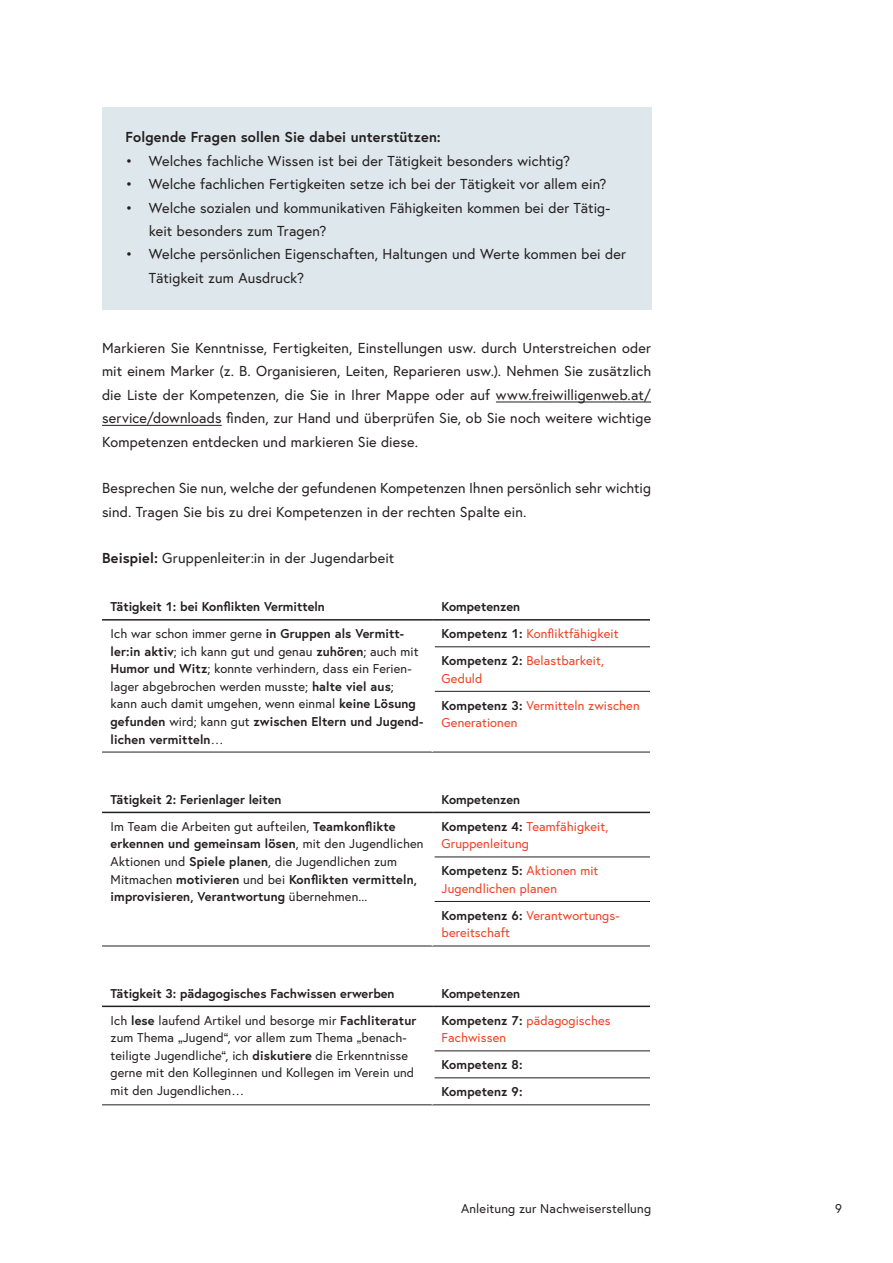
<style>
.page{position:relative;width:893px;height:1263px;background:#fff}
.page>*{position:absolute;margin:0;border:0;box-sizing:border-box;transform-origin:0 0}
.t1{font:14.4px/23.4px "Europa Austria";letter-spacing:.01em;color:#231f20}
.t2{font:700 14.4px "Europa Austria";letter-spacing:.01em;color:#231f20}
.t3{font:12.75px/17.5px "Europa Austria";letter-spacing:.01em;color:#231f20}
.t4{font:700 12.75px/17.5px "Europa Austria";color:#231f20}
.t5{font:12.75px/17.5px "Europa Austria";letter-spacing:.01em;color:#ef3e22}
.s1{font-weight:700}
.s2{font-weight:700;color:#231f20}
.s3{font-weight:400}
</style>
<div class="page">
<div style="left:102px;top:108px;width:549px;height:61px;background:#dee7ec"></div>
<div style="left:102px;top:155px;width:549px;height:61px;background:#dee7ec"></div>
<div style="left:102px;top:178px;width:549px;height:85px;background:#dee7ec"></div>
<div style="left:102px;top:225px;width:549px;height:84px;background:#dee7ec"></div>
<hr style="left:496px;top:402px;width:155px;height:1px;background:#231f20">
<hr style="left:102px;top:425px;width:120px;height:1px;background:#231f20">
<hr style="left:102px;top:752px;width:331px;height:1px;background:#231f20">
<hr style="left:435px;top:646px;width:215px;height:1px;background:#231f20">
<hr style="left:435px;top:691px;width:215px;height:1px;background:#231f20">
<hr style="left:433px;top:752px;width:217px;height:1px;background:#231f20">
<hr style="left:102px;top:619px;width:331px;height:2px;background:#231f20">
<hr style="left:433px;top:619px;width:217px;height:2px;background:#231f20">
<hr style="left:102px;top:945px;width:331px;height:1px;background:#231f20">
<hr style="left:433px;top:945px;width:217px;height:1px;background:#231f20">
<hr style="left:102px;top:812px;width:331px;height:1px;background:#231f20">
<hr style="left:433px;top:812px;width:217px;height:1px;background:#231f20">
<hr style="left:435px;top:856px;width:215px;height:1px;background:#231f20">
<hr style="left:435px;top:901px;width:215px;height:1px;background:#231f20">
<hr style="left:102px;top:1104px;width:331px;height:1px;background:#231f20">
<hr style="left:433px;top:1104px;width:217px;height:1px;background:#231f20">
<hr style="left:102px;top:1005px;width:331px;height:2px;background:#231f20">
<hr style="left:433px;top:1005px;width:217px;height:2px;background:#231f20">
<hr style="left:435px;top:1050px;width:215px;height:1px;background:#231f20">
<hr style="left:435px;top:1077px;width:215px;height:1px;background:#231f20">
<p class="t2" style="left:125px;top:128px;width:317px">Folgende Fragen sollen Sie dabei unterstützen:</p>
<p class="t1" style="left:125px;top:149px;width:446px">• Welches fachliche Wissen ist bei der Tätigkeit besonders wichtig?</p>
<p class="t1" style="left:125px;top:172px;width:483px">• Welche fachlichen Fertigkeiten setze ich bei der Tätigkeit vor allem ein?</p>
<p class="t1" style="left:149px;top:196px;width:463px;text-indent:-23px">• Welche sozialen und kommunikativen Fähigkeiten kommen bei der Tätig&shy;keit besonders zum Tragen?</p>
<p class="t1" style="left:149px;top:242px;width:479px;text-indent:-23px">• Welche persönlichen Eigenschaften, Haltungen und Werte kommen bei der<br>Tätigkeit zum Ausdruck?</p>
<p class="t1" style="left:102px;top:336px;width:551px;text-align:justify">Markieren Sie Kenntnisse, Fertigkeiten, Einstellungen usw. durch Unterstreichen oder mit einem Marker (z. B. Organisieren, Leiten, Reparieren usw.). Nehmen Sie zusätzlich die Liste der Kompetenzen, die Sie in Ihrer Mappe oder auf www.freiwilligenweb.at/ service/downloads finden, zur Hand und überprüfen Sie, ob Sie noch weitere wichtige Kompetenzen entdecken und markieren Sie diese.</p>
<p class="t1" style="left:102px;top:476px;width:550px">Besprechen Sie nun, welche der gefundenen Kompetenzen Ihnen persönlich sehr wichtig sind. Tragen Sie bis zu drei Kompetenzen in der rechten Spalte ein.</p>
<p class="t1" style="left:102px;top:546px;width:294px"><span class="s1">Beispiel:</span> Gruppenleiter:in in der Jugendarbeit</p>
<p class="t4" style="left:111px;top:598px;width:216px">Tätigkeit 1: bei Konflikten Vermitteln</p>
<p class="t4" style="left:442px;top:598px;width:80px">Kompetenzen</p>
<p class="t3" style="left:111px;top:625px;width:314px">Ich war schon immer gerne <span class="s1">in Gruppen als Vermitt&shy;ler:in aktiv</span>; ich kann gut und genau <span class="s1">zuhören</span>; auch mit <span class="s1">Humor und Witz</span>; konnte verhindern, dass ein Ferien&shy;lager abgebrochen werden musste; <span class="s1">halte viel aus</span>; kann auch damit umgehen, wenn einmal <span class="s1">keine Lösung gefunden</span> wird; kann gut <span class="s1">zwischen Eltern und Jugend&shy;lichen vermitteln</span>…</p>
<p class="t5" style="left:442px;top:620px;width:178px;line-height:27px"><span class="s2">Kompetenz 1:</span> Konfliktfähigkeit<br><span class="s2">Kompetenz 2:</span> Belastbarkeit,</p>
<p class="t5" style="left:442px;top:665px;width:200px;line-height:27px">Geduld<br><span class="s2">Kompetenz 3:</span> Vermitteln zwischen</p>
<p class="t5" style="left:442px;top:714px;width:77px">Generationen</p>
<p class="t4" style="left:111px;top:790px;width:172px">Tätigkeit 2: Ferienlager leiten</p>
<p class="t4" style="left:442px;top:790px;width:80px">Kompetenzen</p>
<p class="t4" style="left:111px;top:817px;width:314px"><span class="s3">Im Team die Arbeiten gut aufteilen,</span> Teamkonflikte erkennen und gemeinsam lösen<span class="s3">, mit den Jugendlichen Aktionen und</span> Spiele planen<span class="s3">, die Jugendlichen zum Mitmachen</span> motivieren <span class="s3">und bei</span> Konflikten vermitteln, improvisieren, Verantwortung <span class="s3">übernehmen...</span></p>
<p class="t5" style="left:442px;top:817px;width:168px"><span class="s2">Kompetenz 4:</span> Teamfähigkeit,<br>Gruppenleitung</p>
<p class="t5" style="left:442px;top:862px;width:158px"><span class="s2">Kompetenz 5:</span> Aktionen mit<br>Jugendlichen planen</p>
<p class="t5" style="left:442px;top:906px;width:179px"><span class="s2">Kompetenz 6:</span> Verantwortungs&shy;bereitschaft</p>
<p class="t4" style="left:111px;top:984px;width:286px">Tätigkeit 3: pädagogisches Fachwissen erwerben</p>
<p class="t4" style="left:442px;top:984px;width:80px">Kompetenzen</p>
<p class="t3" style="left:111px;top:1011px;width:307px">Ich <span class="s1">lese</span> laufend Artikel und besorge mir <span class="s1">Fachliteratur </span>zum Thema „Jugend“, vor allem zum Thema „benach&shy;teiligte Jugendliche“, ich <span class="s1">diskutiere</span> die Erkenntnisse gerne mit den Kolleginnen und Kollegen im Verein und mit den Jugendlichen…</p>
<p class="t5" style="left:442px;top:1011px;width:171px"><span class="s2">Kompetenz 7:</span> pädagogisches<br>Fachwissen</p>
<p class="t4" style="left:442px;top:1051px;width:82px;line-height:27px">Kompetenz 8:<br>Kompetenz 9:</p>
<p class="t3" style="left:461px;top:1199px;width:192px">Anleitung zur Nachweiserstellung</p>
<p class="t3" style="left:835px;top:1199px;width:8px">9</p>
</div>
